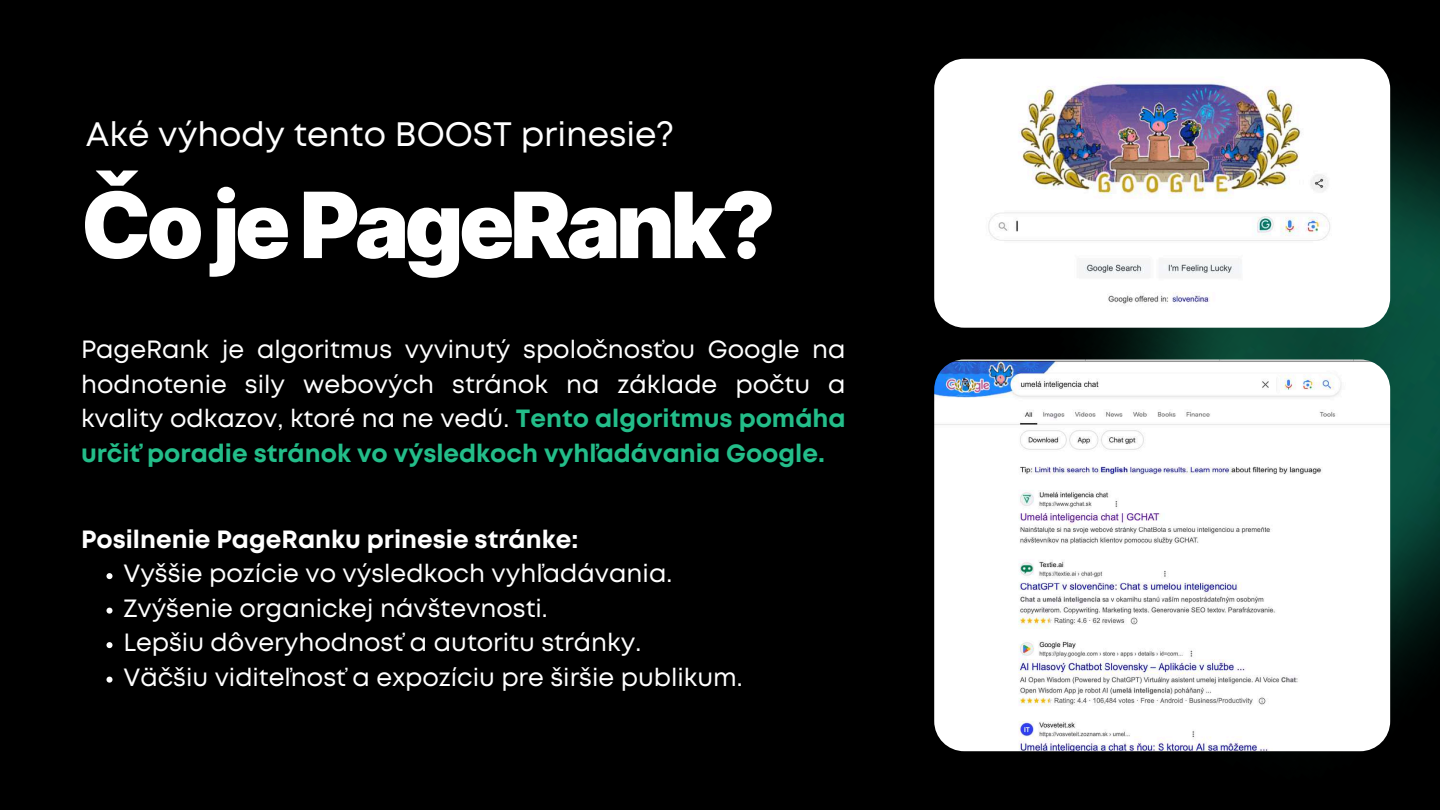
<style>
.page{position:relative;width:1440px;height:810px;background:#000}
.page>*{position:absolute;margin:0;border:0;box-sizing:border-box;transform-origin:0 0}
.t1{font:900 91.3px "Inter";letter-spacing:-.05em;color:#fff}
.t2{font:33.9px "Mont";color:#fff}
.t3{font:24.9px/34.5px "Mont";color:#fff;text-align:justify}
.t4{font:700 24.9px "Mont";color:#fff}
.s1{font-weight:700;color:#23bd89}
</style>
<div class="page">
<img style="left:934px;top:53px;width:506px;height:699px">
<img style="left:934px;top:59px;width:456px;height:269px;border-radius:30px">
<img style="left:934px;top:360px;width:456px;height:391px;border-radius:30px">
<svg style="left:106px;top:573px;width:6px;height:6px"></svg>
<svg style="left:106px;top:608px;width:6px;height:6px"></svg>
<svg style="left:106px;top:642px;width:6px;height:6px"></svg>
<svg style="left:106px;top:677px;width:6px;height:6px"></svg>
<h2 class="t2" style="left:86px;top:121px;width:590px">Aké výhody tento BOOST prinesie?</h2>
<h1 class="t1" style="left:81px;top:170px;width:696px">ČojePageRank?</h1>
<p class="t3" style="left:81px;top:334px;width:766px">PageRank je algoritmus vyvinutý spoločnosťou Google na hodnotenie sily webových stránok na základe počtu a kvality odkazov, ktoré na ne vedú. <span class="s1">Tento algoritmus pomáha určiť poradie stránok vo výsledkoch vyhľadávania Google.</span></p>
<p class="t4" style="left:81px;top:530px;width:499px">Posilnenie PageRanku prinesie stránke:</p>
<p class="t3" style="left:123px;top:558px;width:621px;text-align:left">Vyššie pozície vo výsledkoch vyhľadávania.<br>Zvýšenie organickej návštevnosti.<br>Lepšiu dôveryhodnosť a autoritu stránky.<br>Väčšiu viditeľnosť a expozíciu pre širšie publikum.</p>
</div>
